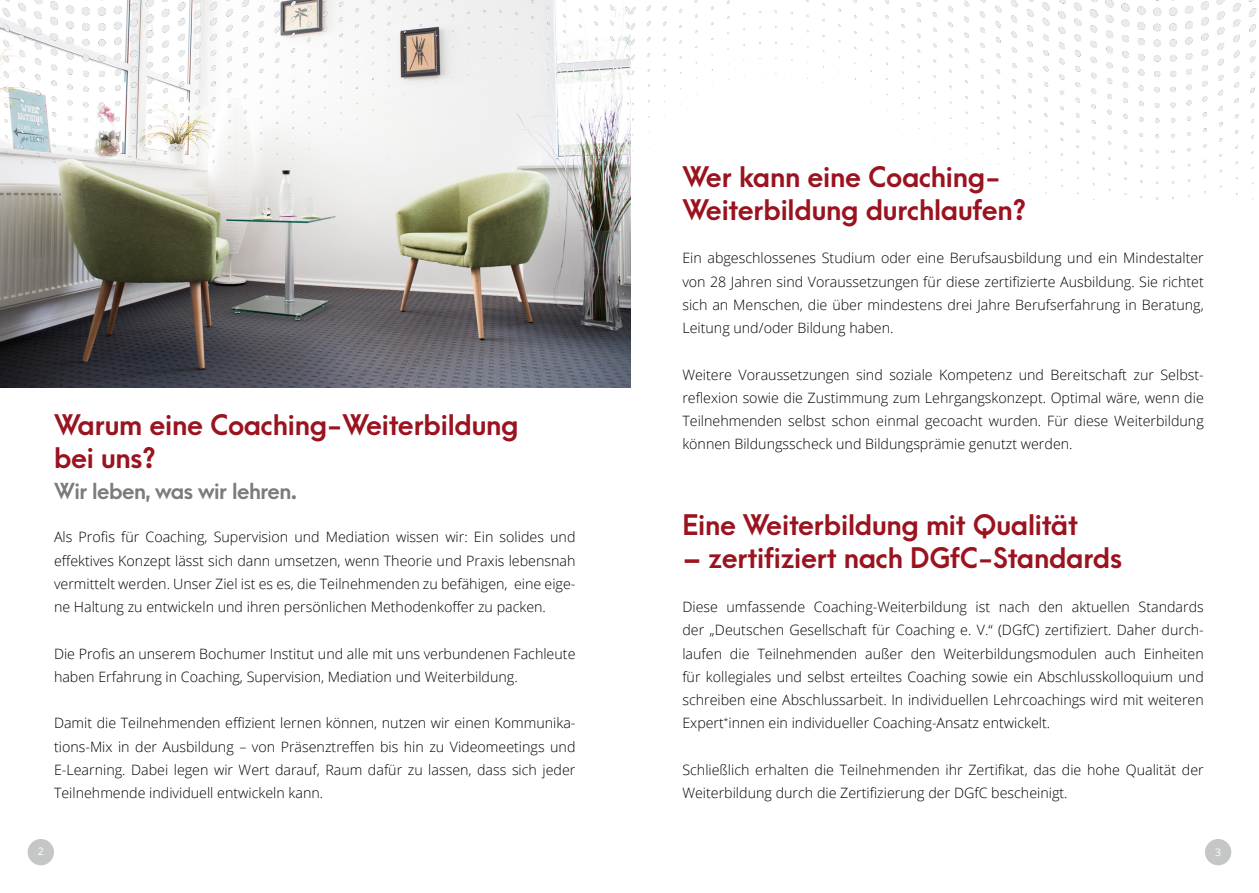
<style>
.page{position:relative;width:1259px;height:893px;background:#fff}
.page>*{position:absolute;margin:0;border:0;box-sizing:border-box;transform-origin:0 0}
.t1{font:700 27px/32.4px "Arca Majora 3";letter-spacing:-.01em;color:#9a131f}
.t2{font:700 21px "Arca Majora 3";letter-spacing:-.025em;color:#7a7b7a}
.t3{font:300 14.25px/23.2px "Open Sans";color:#000;text-align:justify}
.t4{font:10.5px "Open Sans";color:#fff}
</style>
<div class="page">
<img style="left:630px;top:0;width:627px;height:199px">
<div style="left:28px;top:839px;width:26px;height:26px;background:#c5c6c6;border-radius:50%"></div>
<img style="left:0;top:164px;width:630px;height:224px">
<img style="left:0;top:0;width:630px;height:164px">
<div style="left:1205px;top:839px;width:26px;height:26px;background:#c5c6c6;border-radius:50%"></div>
<h1 class="t1" style="left:54px;top:406px;width:466px">Warum eine Coaching-Weiterbildung bei uns?</h1>
<h2 class="t2" style="left:54px;top:472px;width:245px">Wir leben, was wir lehren.</h2>
<p class="t3" style="left:54px;top:525px;width:523px">Als Profis für Coaching, Supervision und Mediation wissen wir: Ein solides und effektives Konzept lässt sich dann umsetzen, wenn Theorie und Praxis lebensnah vermittelt werden. Unser Ziel ist es es, die Teilnehmenden zu befähigen, eine eige&shy;ne Haltung zu entwickeln und ihren persönlichen Methodenkoffer zu packen.</p>
<p class="t3" style="left:54px;top:641px;width:523px">Die Profis an unserem Bochumer Institut und alle mit uns verbundenen Fachleute haben Erfahrung in Coaching, Supervision, Mediation und Weiterbildung.</p>
<p class="t3" style="left:54px;top:711px;width:523px">Damit die Teilnehmenden effizient lernen können, nutzen wir einen Kommunika&shy;tions-Mix in der Ausbildung – von Präsenztreffen bis hin zu Videomeetings und E-Learning. Dabei legen wir Wert darauf, Raum dafür zu lassen, dass sich jeder Teilnehmende individuell entwickeln kann.</p>
<p class="t4" style="left:38px;top:844px;width:8px">2</p>
<h1 class="t1" style="left:682px;top:158px;width:346px">Wer kann eine Coaching-<br>Weiterbildung durchlaufen?</h1>
<p class="t3" style="left:682px;top:246px;width:523px">Ein abgeschlossenes Studium oder eine Berufsausbildung und ein Mindestalter von 28 Jahren sind Voraussetzungen für diese zertifizierte Ausbildung. Sie richtet sich an Menschen, die über mindestens drei Jahre Berufserfahrung in Beratung, Leitung und/oder Bildung haben.</p>
<p class="t3" style="left:682px;top:362px;width:523px">Weitere Voraussetzungen sind soziale Kompetenz und Bereitschaft zur Selbst&shy;reflexion sowie die Zustimmung zum Lehrgangskonzept. Optimal wäre, wenn die Teilnehmenden selbst schon einmal gecoacht wurden. Für diese Weiterbildung können Bildungsscheck und Bildungsprämie genutzt werden.</p>
<h1 class="t1" style="left:682px;top:506px;width:397px">Eine Weiterbildung mit Qualität</h1>
<h1 class="t1" style="left:682px;top:539px;width:441px">– zertifiziert nach DGfC-Standards</h1>
<p class="t3" style="left:682px;top:595px;width:523px">Diese umfassende Coaching-Weiterbildung ist nach den aktuellen Standards der „Deutschen Gesellschaft für Coaching e. V.“ (DGfC) zertifiziert. Daher durch&shy;laufen die Teilnehmenden außer den Weiterbildungsmodulen auch Einheiten für kollegiales und selbst erteiltes Coaching sowie ein Abschlusskolloquium und schreiben eine Abschlussarbeit. In individuellen Lehrcoachings wird mit weiteren Expert<sup>*</sup>innen ein individueller Coaching-Ansatz entwickelt.</p>
<p class="t3" style="left:682px;top:758px;width:523px">Schließlich erhalten die Teilnehmenden ihr Zertifikat, das die hohe Qualität der<br>Weiterbildung durch die Zertifizierung der DGfC bescheinigt.</p>
<p class="t4" style="left:1215px;top:845px;width:8px">3</p>
</div>
